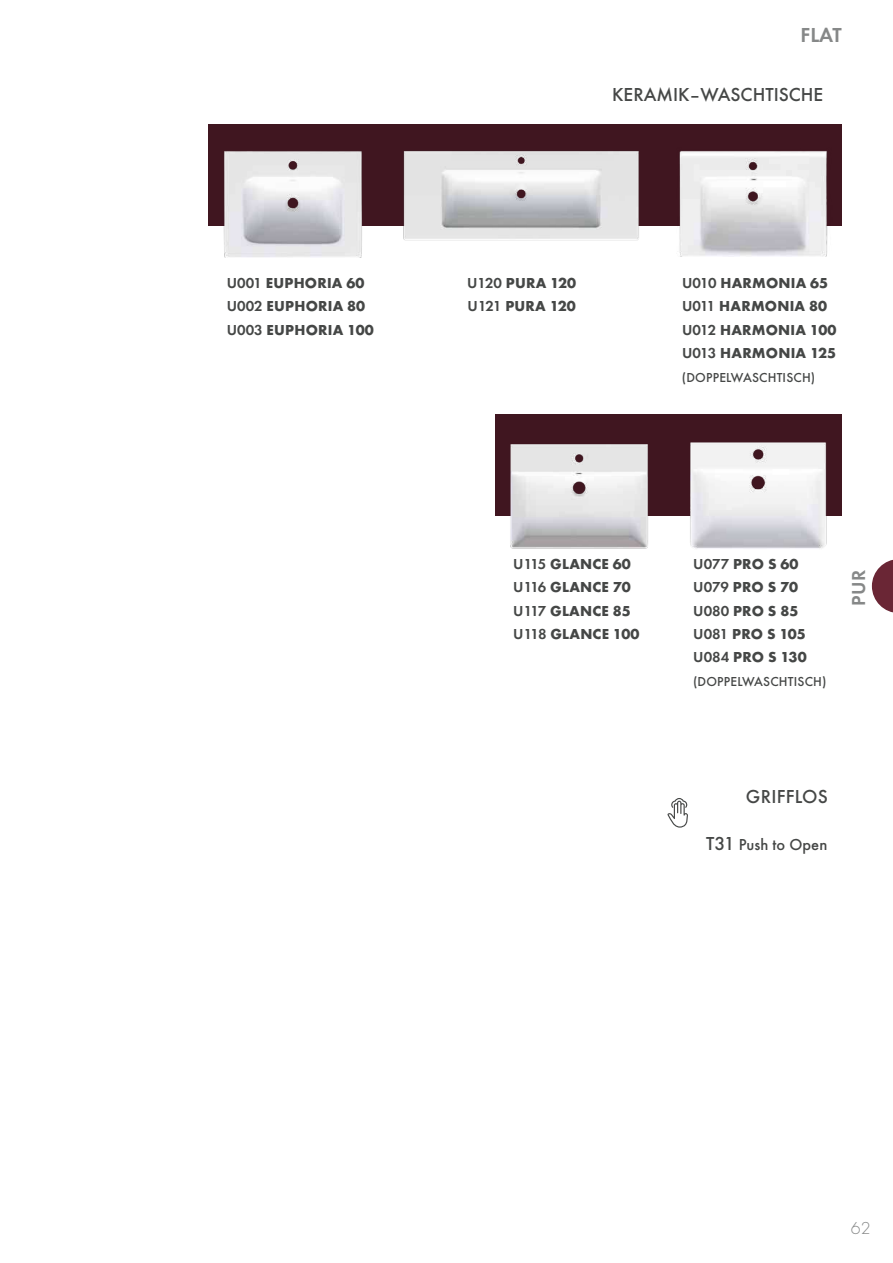
<style>
.page{position:relative;width:893px;height:1263px;background:#fff}
.page>*{position:absolute;margin:0;border:0;box-sizing:border-box;transform-origin:0 0}
.t1{font:600 21px "Futura TOT";color:#868888}
.t2{font:500 19.5px "Futura TOT";color:#454746}
.t3{font:600 19.5px "Futura TOT";color:#868888}
.t4{font:18px "Futura TOT Ligh";color:#868888}
.t5{font:500 16.5px "Futura TOT";color:#454746}
.t6{font:700 15px/23.4px "Futura TOT";letter-spacing:.015em;color:#454746}
.t7{font:500 13.5px "Futura TOT";letter-spacing:.015em;color:#454746}
.s1{font-weight:600}
.s2{font-size:19.5px}
</style>
<div class="page">
<svg style="left:872px;top:559px;width:21px;height:54px"></svg>
<div style="left:495px;top:414px;width:347px;height:102px;background:#401620"></div>
<div style="left:208px;top:124px;width:634px;height:101px;background:#401620"></div>
<img style="left:220px;top:151px;width:180px;height:107px">
<img style="left:400px;top:151px;width:236px;height:90px">
<img style="left:636px;top:151px;width:206px;height:105px">
<img style="left:510px;top:444px;width:138px;height:105px">
<img style="left:690px;top:442px;width:137px;height:107px">
<svg style="left:667px;top:798px;width:21px;height:30px"></svg>
<p class="t6" style="left:227px;top:271px;width:148px"><span class="s1">U001</span> EUPHORIA 60<br><span class="s1">U002</span> EUPHORIA 80<br><span class="s1">U003</span> EUPHORIA 100</p>
<h1 class="t1" style="left:800px;top:23px;width:43px">FLAT</h1>
<h2 class="t2" style="left:612px;top:83px;width:213px">KERAMIK–WASCHTISCHE</h2>
<p class="t6" style="left:467px;top:271px;width:111px"><span class="s1">U120</span> PURA 120<br><span class="s1">U121</span> PURA 120</p>
<p class="t6" style="left:682px;top:271px;width:156px"><span class="s1">U010</span> HARMONIA 65<br><span class="s1">U011</span> HARMONIA 80<br><span class="s1">U012</span> HARMONIA 100<br><span class="s1">U013</span> HARMONIA 125</p>
<p class="t7" style="left:682px;top:369px;width:135px">(DOPPELWASCHTISCH)</p>
<p class="t6" style="left:513px;top:552px;width:128px"><span class="s1">U115</span> GLANCE 60<br><span class="s1">U116</span> GLANCE 70<br><span class="s1">U117</span> GLANCE 85<br><span class="s1">U118</span> GLANCE 100</p>
<p class="t6" style="left:693px;top:552px;width:115px"><span class="s1">U077</span> PRO S 60<br><span class="s1">U079</span> PRO S 70<br><span class="s1">U080</span> PRO S 85<br><span class="s1">U081</span> PRO S 105<br><span class="s1">U084</span> PRO S 130</p>
<p class="t7" style="left:693px;top:673px;width:135px">(DOPPELWASCHTISCH)</p>
<h2 class="t3" style="left:847px;top:606px;width:37px;rotate:-90deg">PUR</h2>
<h2 class="t2" style="left:746px;top:785px;width:83px">GRIFFLOS</h2>
<p class="t5" style="left:706px;top:834px;width:123px"><span class="s2">T31</span> Push to Open</p>
<p class="t4" style="left:851px;top:1218px;width:21px">62</p>
</div>
